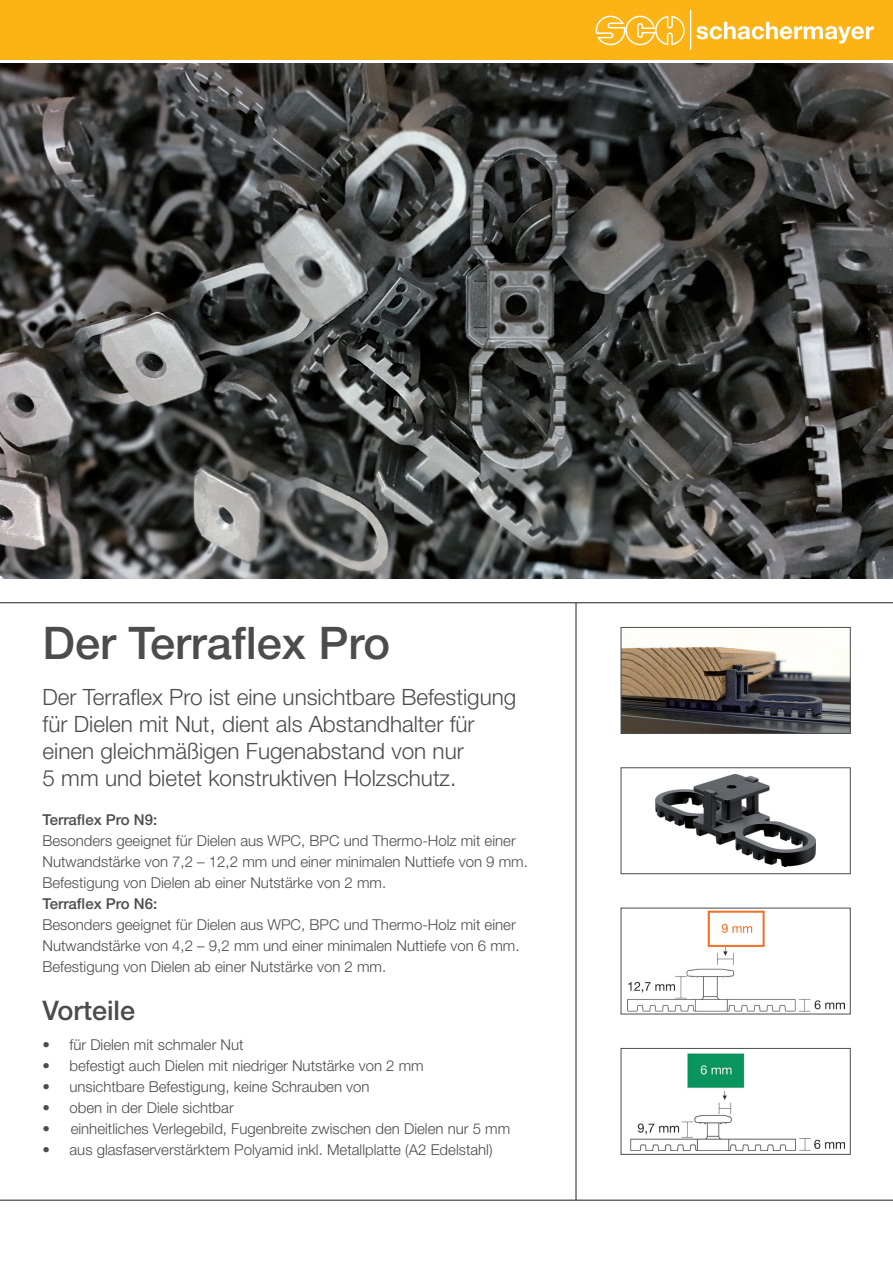
<style>
.page{position:relative;width:893px;height:1263px;background:#fff}
.page>*{position:absolute;margin:0;border:0;box-sizing:border-box;transform-origin:0 0}
.t1{font:500 45px "Helvetica Neue LT Pro";color:#4b4c4d}
.t2{font:500 27px "Helvetica Neue LT Pro";color:#4b4c4d}
.t3{font:300 22.5px/27px "Helvetica Neue LT Pro";color:#4b4c4d}
.t4{font:300 15px/21px "Helvetica Neue LT Pro";color:#4b4c4d}
.t5{font:500 15px "Helvetica Neue LT Pro";color:#4b4c4d}
</style>
<div class="page">
<div style="left:0;top:0;width:893px;height:60px;background:#fbb316"></div>
<hr style="left:690px;top:10px;width:1px;height:40px;background:#fff">
<svg style="left:596px;top:16px;width:89px;height:29px"></svg>
<svg style="left:696px;top:22px;width:178px;height:21px"></svg>
<hr style="left:0;top:1200px;width:893px;height:1px;background:#231f20">
<hr style="left:0;top:602px;width:893px;height:1px;background:#231f20">
<hr style="left:576px;top:603px;width:1px;height:597px;background:#231f20">
<img style="left:623px;top:631px;width:225px;height:100px">
<div style="left:621px;top:627px;width:229px;height:106px;border:1px solid #4b4c4d"></div>
<img style="left:0;top:64px;width:893px;height:514px">
<img style="left:630px;top:1053px;width:214px;height:97px">
<div style="left:621px;top:1048px;width:229px;height:106px;border:1px solid #4b4c4d"></div>
<img style="left:627px;top:910px;width:217px;height:101px">
<img style="left:656px;top:775px;width:159px;height:91px">
<div style="left:621px;top:767px;width:229px;height:107px;border:1px solid #4b4c4d"></div>
<h1 class="t1" style="left:43px;top:616px;width:349px">Der Terraflex Pro</h1>
<h3 class="t3" style="left:43px;top:683px;width:475px">Der Terraflex Pro ist eine unsichtbare Befestigung für Dielen mit Nut, dient als Abstandhalter für einen gleichmäßigen Fugenabstand von nur<br>5 mm und bietet konstruktiven Holzschutz.</h3>
<p class="t5" style="left:43px;top:811px;width:116px">Terraflex Pro N9:</p>
<p class="t4" style="left:43px;top:830px;width:487px">Besonders geeignet für Dielen aus WPC, BPC und Thermo-Holz mit einer<br>Nutwandstärke von 7,2 – 12,2 mm und einer minimalen Nuttiefe von 9 mm.<br>Befestigung von Dielen ab einer Nutstärke von 2 mm.</p>
<p class="t5" style="left:43px;top:895px;width:116px">Terraflex Pro N6:</p>
<p class="t4" style="left:43px;top:914px;width:479px">Besonders geeignet für Dielen aus WPC, BPC und Thermo-Holz mit einer<br>Nutwandstärke von 4,2 – 9,2 mm und einer minimalen Nuttiefe von 6 mm.<br>Befestigung von Dielen ab einer Nutstärke von 2 mm.</p>
<h2 class="t2" style="left:43px;top:994px;width:94px">Vorteile</h2>
<p class="t4" style="left:43px;top:1033px;width:203px">• für Dielen mit schmaler Nut</p>
<p class="t4" style="left:43px;top:1054px;width:383px">• befestigt auch Dielen mit niedriger Nutstärke von 2 mm</p>
<p class="t4" style="left:43px;top:1075px;width:329px">• unsichtbare Befestigung, keine Schrauben von</p>
<p class="t4" style="left:43px;top:1096px;width:193px">• oben in der Diele sichtbar</p>
<p class="t4" style="left:43px;top:1117px;width:469px">• einheitliches Verlegebild, Fugenbreite zwischen den Dielen nur 5 mm</p>
<p class="t4" style="left:43px;top:1138px;width:452px">• aus glasfaserverstärktem Polyamid inkl. Metallplatte (A2 Edelstahl)</p>
</div>
